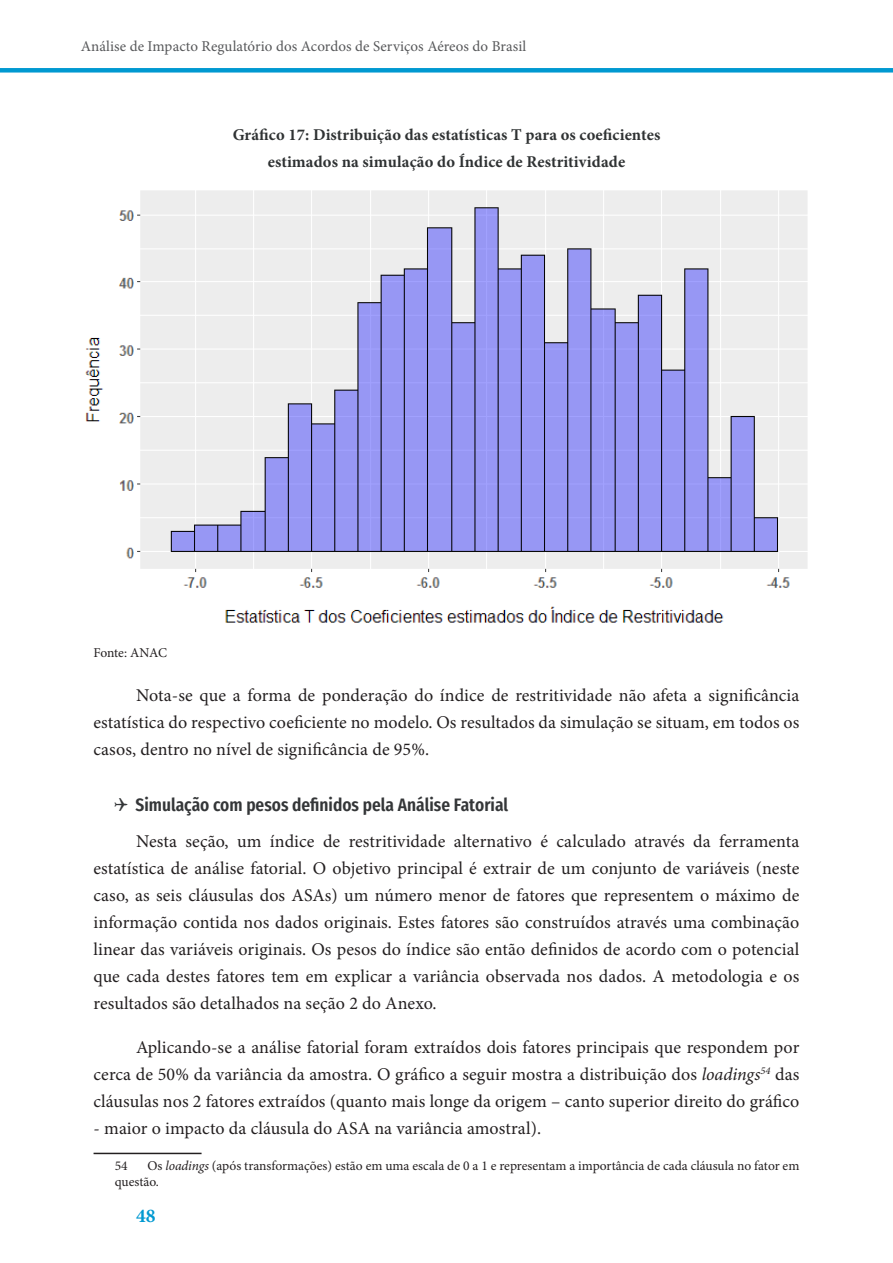
<style>
.page{position:relative;width:893px;height:1263px;background:#fff}
.page>*{position:absolute;margin:0;border:0;box-sizing:border-box;transform-origin:0 0}
.t1{font:700 19.5px "Minion Pro";color:#0099d1}
.t2{font:18px/27px "Minion Pro";letter-spacing:.005em;color:#231f20;text-align:justify}
.t3{font:600 18px "Fira Sans Condensed";color:#343638}
.Titulo_figuras{font:700 16.5px/27px "Minion Pro";letter-spacing:.005em;color:#2f3233;text-align:center}
.t4{font:15px "Minion Pro";letter-spacing:.005em;color:#57585a}
.Nota{font:13.5px/16.5px "Minion Pro";color:#231f20}
.fonte{font:13.5px "Minion Pro";letter-spacing:-.02em;color:#231f20}
.s1{font-style:italic}
</style>
<div class="page">
<div style="left:0;top:68px;width:893px;height:5px;background:#0099d1"></div>
<img style="left:85px;top:190px;width:723px;height:433px">
<hr style="left:94px;top:1153px;width:108px;height:1px;background:#231f20">
<p class="t4" style="left:81px;top:36px;width:447px">Análise de Impacto Regulatório dos Acordos de Serviços Aéreos do Brasil</p>
<p class="Titulo_figuras" style="left:233px;top:121px;width:429px">Gráfico 17: Distribuição das estatísticas T para os coeficientes estimados na simulação do Índice de Restritividade</p>
<p class="fonte" style="left:94px;top:644px;width:75px">Fonte: ANAC</p>
<p class="t2" style="left:94px;top:682px;width:707px;text-indent:43px">Nota-se que a forma de ponderação do índice de restritividade não afeta a significância estatística do respectivo coeficiente no modelo. Os resultados da simulação se situam, em todos os casos, dentro no nível de significância de 95%.</p>
<p class="t3" style="left:113px;top:788px;width:397px">✔ Simulação com pesos definidos pela Análise Fatorial</p>
<p class="t2" style="left:94px;top:827px;width:707px;text-indent:43px">Nesta seção, um índice de restritividade alternativo é calculado através da ferramenta estatística de análise fatorial. O objetivo principal é extrair de um conjunto de variáveis (neste caso, as seis cláusulas dos ASAs) um número menor de fatores que representem o máximo de informação contida nos dados originais. Estes fatores são construídos através uma combinação linear das variáveis originais. Os pesos do índice são então definidos de acordo com o potencial que cada destes fatores tem em explicar a variância observada nos dados. A metodologia e os resultados são detalhados na seção 2 do Anexo.</p>
<p class="t2" style="left:94px;top:1033px;width:707px;text-indent:43px">Aplicando-se a análise fatorial foram extraídos dois fatores principais que respondem por cerca de 50% da variância da amostra. O gráfico a seguir mostra a distribuição dos <span class="s1">loadings</span><sup>54</sup> das cláusulas nos 2 fatores extraídos (quanto mais longe da origem – canto superior direito do gráfico</p>
<p class="t2" style="left:94px;top:1114px;width:449px">- maior o impacto da cláusula do ASA na variância amostral).</p>
<p class="Nota" style="left:115px;top:1157px;width:14px">54</p>
<p class="Nota" style="left:115px;top:1157px;width:686px;text-indent:33px">Os <span class="s1">loadings</span> (após transformações) estão em uma escala de 0 a 1 e representam a importância de cada cláusula no fator em questão.</p>
<p class="t1" style="left:136px;top:1202px;width:21px">48</p>
</div>
